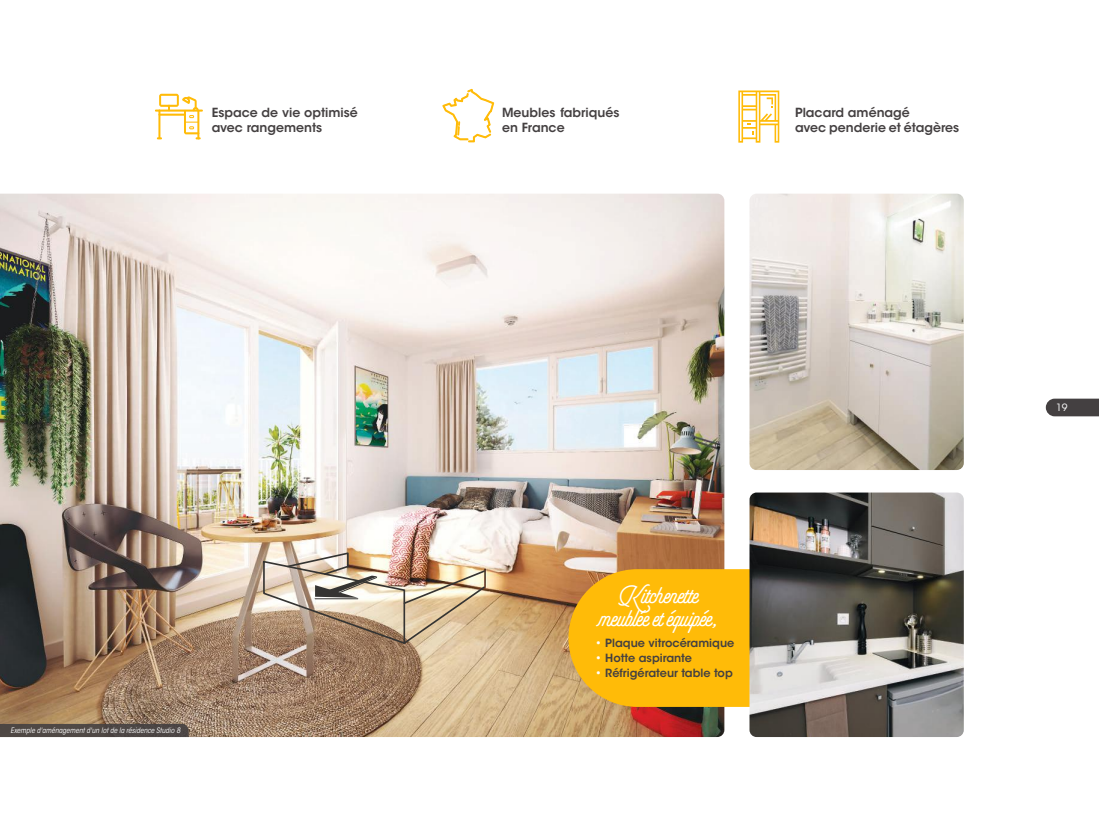
<style>
.page{position:relative;width:1099px;height:815px;background:#fff}
.page>*{position:absolute;margin:0;border:0;box-sizing:border-box;transform-origin:0 0}
.t1{font:900 26.25px/22.5px "Selfie";color:#fff;text-align:center}
.t2{font:600 12.5px/15px "ITC Avant Garde Std";color:#444041}
.t3{font:600 11.25px "ITC Avant Garde Std";color:#444041}
.t4{font:10px "ITC Avant Garde Std";color:#fff}
.t5{font:italic condensed 7.5px "ITC Avant Garde Std";color:#fff}
.s1{color:#fff}
</style>
<div class="page">
<img style="left:749px;top:194px;width:214px;height:276px">
<hr style="left:155px;top:110px;width:48px;height:2px;background:#ffbb08">
<svg style="left:157px;top:94px;width:44px;height:45px"></svg>
<svg style="left:442px;top:88px;width:52px;height:55px"></svg>
<svg style="left:738px;top:91px;width:41px;height:52px"></svg>
<img style="left:0;top:194px;width:724px;height:543px">
<img style="left:262px;top:551px;width:224px;height:94px">
<div style="left:568px;top:569px;width:288px;height:138px;background:#ffbb08;border-radius:69px"></div>
<img style="left:749px;top:493px;width:214px;height:244px">
<div style="left:0;top:724px;width:189px;height:13px;background:#4f4845"></div>
<svg style="left:1045px;top:399px;width:53px;height:17px"></svg>
<p class="t2" style="left:212px;top:105px;width:147px">Espace de vie optimisé avec rangements</p>
<p class="t2" style="left:502px;top:105px;width:119px">Meubles fabriqués en France</p>
<p class="t2" style="left:795px;top:105px;width:165px">Placard aménagé<br>avec penderie et étagères</p>
<p class="t5" style="left:11px;top:726px;width:171px">Exemple d'aménagement d'un lot de la résidence Studio 8</p>
<h1 class="t1" style="left:599px;top:583px;width:120px">Kitchenette meublée et équipée,</h1>
<p class="t3" style="left:594px;top:636px;width:141px"><span class="s1">•</span> Plaque vitrocéramique</p>
<p class="t3" style="left:594px;top:651px;width:99px"><span class="s1">•</span> Hotte aspirante</p>
<p class="t3" style="left:594px;top:666px;width:140px"><span class="s1">•</span> Réfrigérateur table top</p>
<p class="t4" style="left:1055px;top:401px;width:13px">19</p>
</div>
